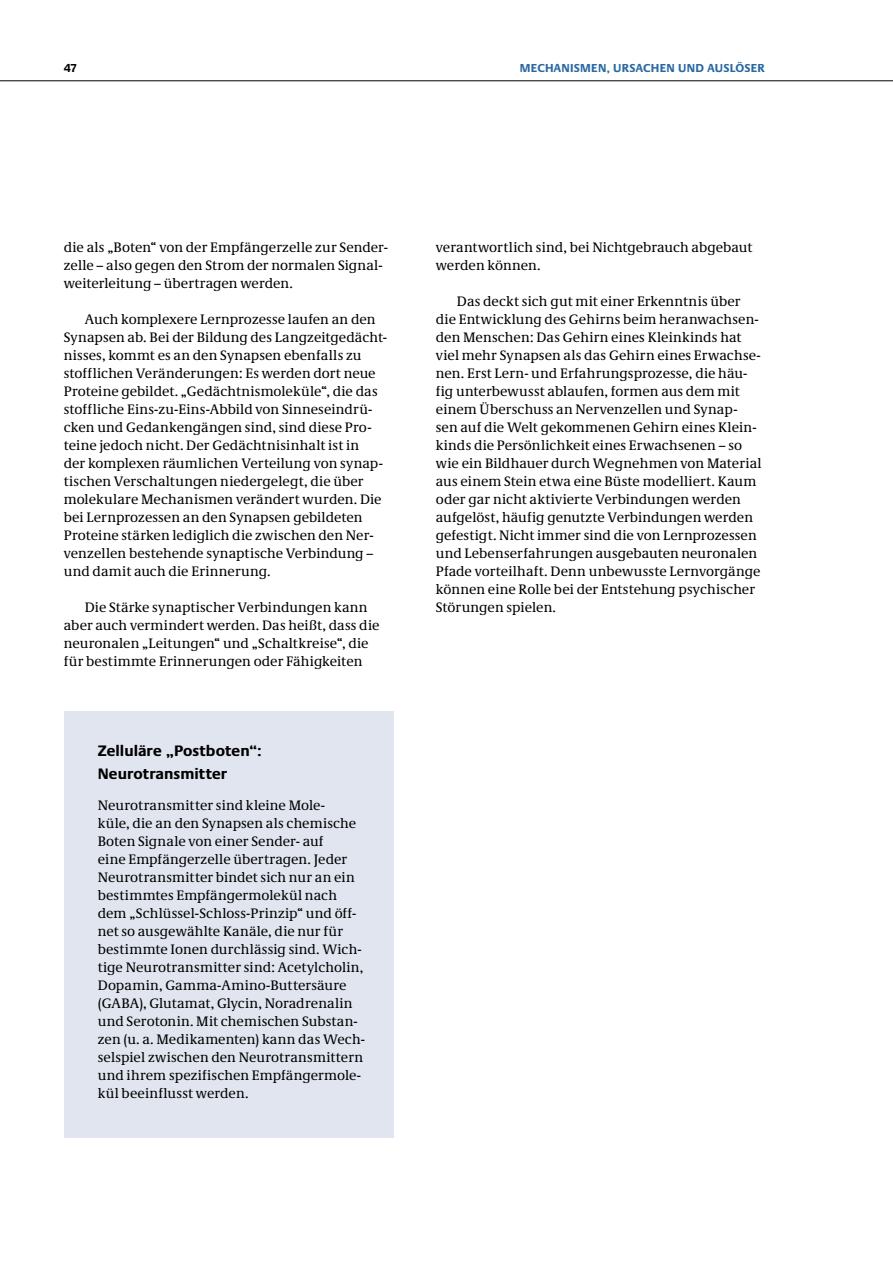
<style>
.page{position:relative;width:893px;height:1263px;background:#fff}
.page>*{position:absolute;margin:0;border:0;box-sizing:border-box;transform-origin:0 0}
.t1{font:700 15.75px/22.5px "Neue Praxis";color:#000}
.t2{font:14.25px/18px "Neue Demos";letter-spacing:.005em;color:#000}
.t3{font:700 12px "Neue Praxis";letter-spacing:.02em;color:#2969a3}
.t4{font:700 12px "Neue Praxis";color:#000}
</style>
<div class="page">
<hr style="left:0;top:80px;width:893px;height:1px;background:#000">
<div style="left:64px;top:711px;width:329px;height:427px;background:#e1e5f0"></div>
<p class="t4" style="left:64px;top:61px;width:14px">47</p>
<p class="t3" style="left:520px;top:61px;width:247px">MECHANISMEN, URSACHEN UND AUSLÖSER</p>
<p class="t2" style="left:64px;top:238px;width:326px">die als „Boten“ von der Empfängerzelle zur Sender&shy;zelle – also gegen den Strom der normalen Signal&shy;weiterleitung – übertragen werden.</p>
<p class="t2" style="left:64px;top:310px;width:325px;text-indent:21px">Auch komplexere Lernprozesse laufen an den Synapsen ab. Bei der Bildung des Langzeitgedächt&shy;nisses, kommt es an den Synapsen ebenfalls zu stofflichen Veränderungen: Es werden dort neue Proteine gebildet. „Gedächtnismoleküle“, die das stoffliche Eins-zu-Eins-Abbild von Sinneseindrü&shy;cken und Gedankengängen sind, sind diese Pro&shy;teine jedoch nicht. Der Gedächtnisinhalt ist in<br>der komplexen räumlichen Verteilung von synap&shy;tischen Verschaltungen niedergelegt, die über molekulare Mechanismen verändert wurden. Die bei Lernprozessen an den Synapsen gebildeten Proteine stärken lediglich die zwischen den Ner&shy;venzellen bestehende synaptische Verbindung – und damit auch die Erinnerung.</p>
<p class="t2" style="left:64px;top:598px;width:317px;text-indent:21px">Die Stärke synaptischer Verbindungen kann aber auch vermindert werden. Das heißt, dass die neuronalen „Leitungen“ und „Schaltkreise“, die für bestimmte Erinnerungen oder Fähigkeiten</p>
<p class="t1" style="left:98px;top:739px;width:165px">Zelluläre „Postboten“:<br>Neurotransmitter</p>
<p class="t2" style="left:98px;top:796px;width:269px">Neurotransmitter sind kleine Mole-<br>küle, die an den Synapsen als chemische Boten Signale von einer Sender- auf<br>eine Empfängerzelle übertragen. Jeder Neurotransmitter bindet sich nur an ein bestimmtes Empfängermolekül nach dem „Schlüssel-Schloss-Prinzip“ und öff&shy;net so ausgewählte Kanäle, die nur für bestimmte Ionen durchlässig sind. Wich&shy;tige Neurotransmitter sind: Acetylcholin, Dopamin, Gamma-Amino-Buttersäure (GABA), Glutamat, Glycin, Noradrenalin und Serotonin. Mit chemischen Substan&shy;zen (u. a. Medikamenten) kann das Wech&shy;selspiel zwischen den Neurotransmittern und ihrem spezifischen Empfängermole&shy;kül beeinflusst werden.</p>
<p class="t2" style="left:436px;top:238px;width:318px">verantwortlich sind, bei Nichtgebrauch abgebaut werden können.</p>
<p class="t2" style="left:436px;top:292px;width:327px;text-indent:21px">Das deckt sich gut mit einer Erkenntnis über die Entwicklung des Gehirns beim heranwachsen&shy;den Menschen: Das Gehirn eines Kleinkinds hat viel mehr Synapsen als das Gehirn eines Erwachse&shy;nen. Erst Lern- und Erfahrungsprozesse, die häu&shy;fig unterbewusst ablaufen, formen aus dem mit einem Überschuss an Nervenzellen und Synap&shy;sen auf die Welt gekommenen Gehirn eines Klein&shy;kinds die Persönlichkeit eines Erwachsenen – so wie ein Bildhauer durch Wegnehmen von Material aus einem Stein etwa eine Büste modelliert. Kaum oder gar nicht aktivierte Verbindungen werden aufgelöst, häufig genutzte Verbindungen werden gefestigt. Nicht immer sind die von Lernprozessen und Lebenserfahrungen ausgebauten neuronalen Pfade vorteilhaft. Denn unbewusste Lernvorgänge können eine Rolle bei der Entstehung psychischer Störungen spielen.</p>
</div>
